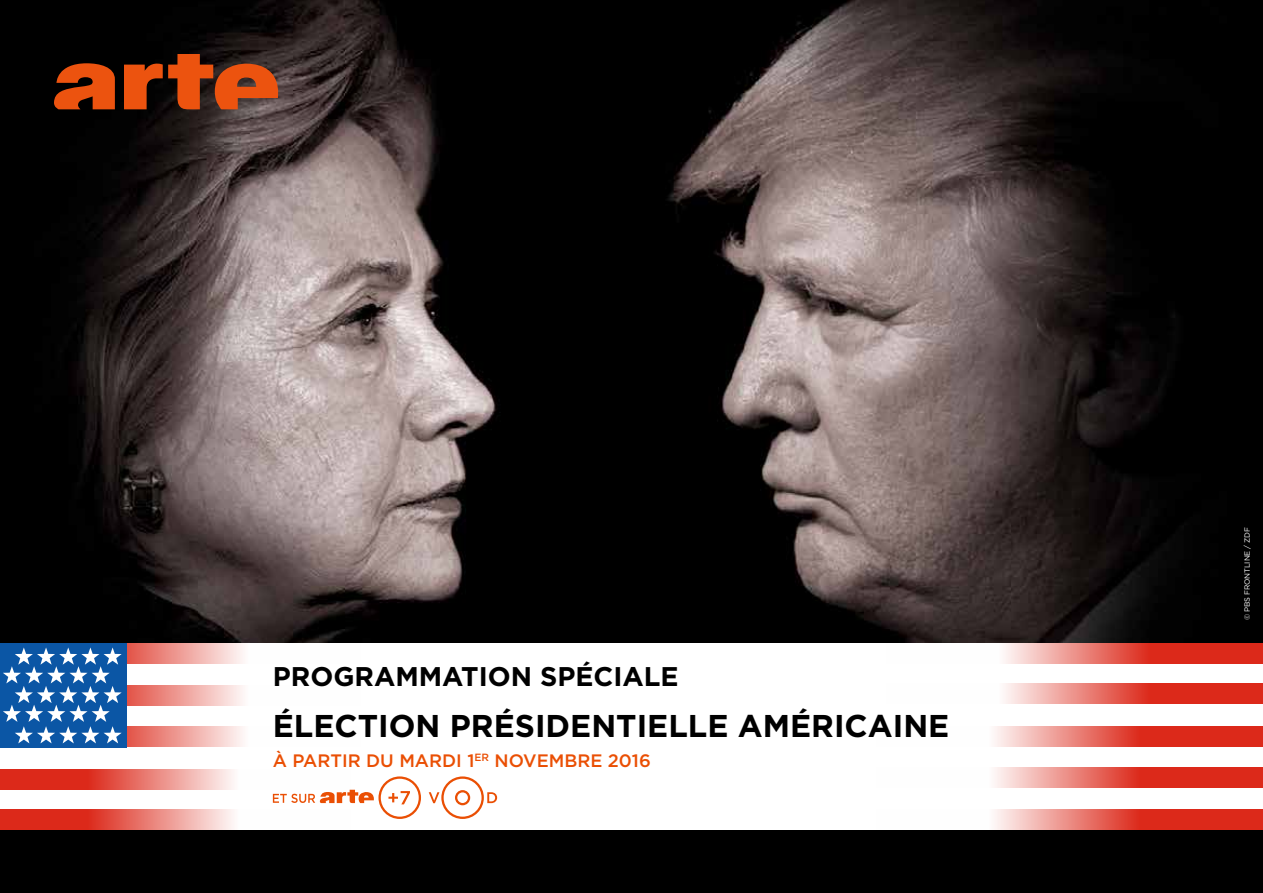
<style>
.page{position:relative;width:1263px;height:893px;background:#000}
.page>*{position:absolute;margin:0;border:0;box-sizing:border-box;transform-origin:0 0}
.t1{font:700 31.5px "Gotham";color:#000}
.t2{font:700 27px "Gotham";color:#000}
.t3{font:500 18px "Gotham";color:#ea4f04}
.t4{font:7.5px "Gotham";letter-spacing:-.01em;color:#fff}
</style>
<div class="page">
<img style="left:58px;top:0;width:1126px;height:643px">
<div style="left:0;top:643px;width:1263px;height:187px;background:#fff"></div>
<svg style="left:54px;top:54px;width:230px;height:55px"></svg>
<svg style="left:126px;top:643px;width:117px;height:21px;background:#eda39d"></svg>
<svg style="left:995px;top:809px;width:268px;height:21px;background:#e46055"></svg>
<svg style="left:126px;top:685px;width:117px;height:21px;background:#eda39d"></svg>
<svg style="left:995px;top:767px;width:268px;height:21px;background:#e46055"></svg>
<svg style="left:126px;top:726px;width:117px;height:21px;background:#eda39d"></svg>
<svg style="left:995px;top:726px;width:268px;height:20px;background:#e46055"></svg>
<svg style="left:0;top:769px;width:233px;height:21px;background:#e6685e"></svg>
<svg style="left:1005px;top:683px;width:258px;height:21px;background:#e56257"></svg>
<svg style="left:0;top:809px;width:233px;height:21px;background:#e6685e"></svg>
<svg style="left:1005px;top:643px;width:258px;height:21px;background:#e56257"></svg>
<div style="left:0;top:643px;width:126px;height:104px;background:#0b56a5"></div>
<svg style="left:3px;top:647px;width:119px;height:96px"></svg>
<svg style="left:273px;top:776px;width:148px;height:43px"></svg>
<svg style="left:429px;top:776px;width:68px;height:43px"></svg>
<p class="t2" style="left:273px;top:659px;width:407px">PROGRAMMATION SPÉCIALE</p>
<p class="t1" style="left:273px;top:705px;width:678px">ÉLECTION PRÉSIDENTIELLE AMÉRICAINE</p>
<p class="t3" style="left:273px;top:749px;width:379px">À PARTIR DU MARDI 1<sup>ER</sup> NOVEMBRE 2016</p>
<p class="t4" style="left:1242px;top:620px;width:95px;rotate:-90deg">© PBS FRONTLINE / ZDF</p>
</div>
